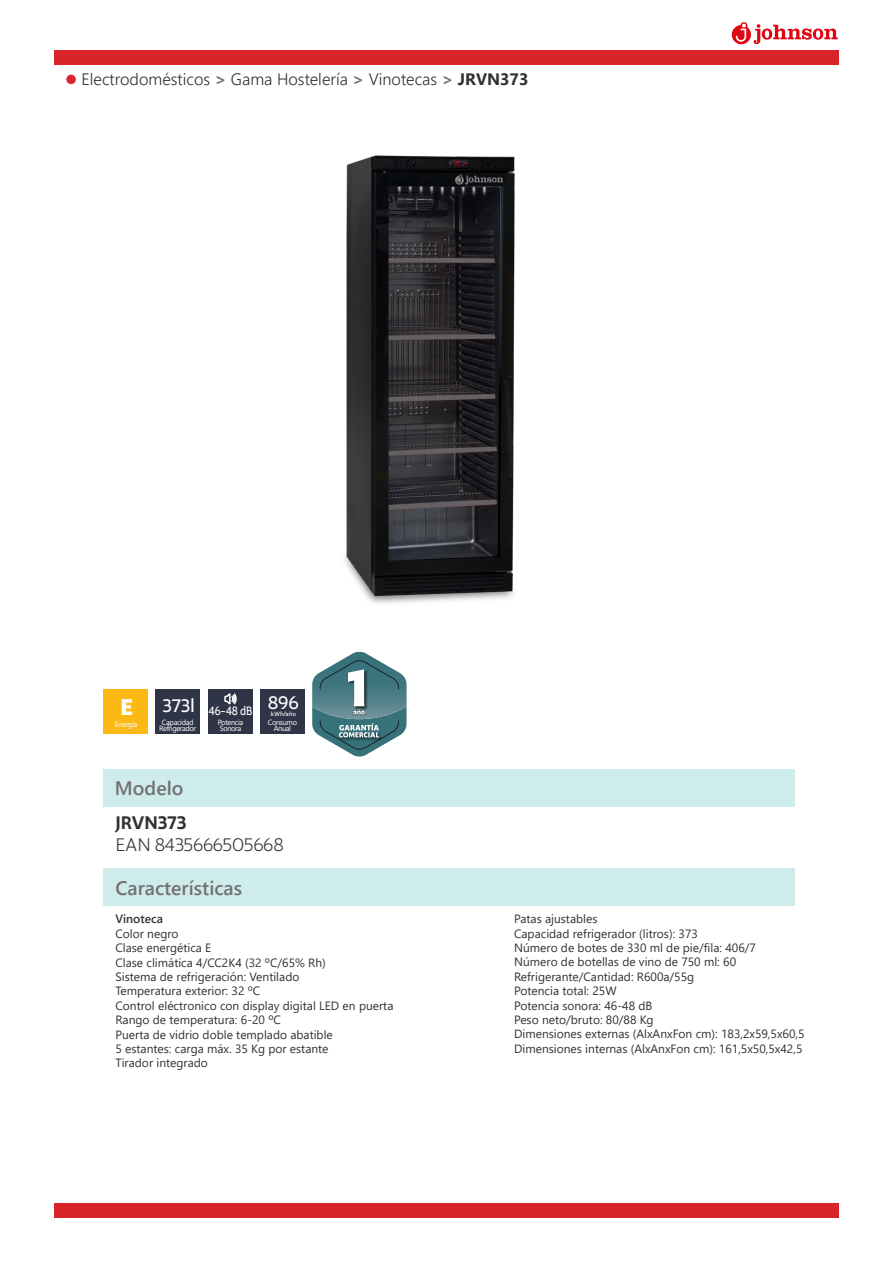
<style>
.page{position:relative;width:893px;height:1263px;background:#fff}
.page>*{position:absolute;margin:0;border:0;box-sizing:border-box;transform-origin:0 0}
.t1{font:800 22.5px "Highgate";color:#fff}
.t2{font:600 19.5px "Segoe UI";color:#727170}
.t3{font:300 18px "Highgate";letter-spacing:-.01em;color:#313131}
.t4{font:700 18px "Highgate";letter-spacing:-.005em;color:#313131}
.t5{font:500 18px "Highgate";letter-spacing:-.01em;color:#fff}
.t6{font:300 16.5px "Segoe UI";color:#313131}
.t7{font:12px "Segoe UI";color:#313131}
.t8{font:600 12px "Segoe UI";color:#313131}
.t9{font:500 12px "Highgate";color:#fff;scale:.86 1}
.t10{font:7.5px "Segoe UI";letter-spacing:-.05em;color:#fff}
.t11{font:500 6px "Highgate";color:#fff}
.s1{font-weight:700;color:#727170}
.s2{font-weight:700}
</style>
<div class="page">
<svg style="left:732px;top:22px;width:106px;height:22px"></svg>
<div style="left:54px;top:51px;width:785px;height:14px;background:#d9252a"></div>
<div style="left:66px;top:75px;width:10px;height:9px;background:#d9262b;border-radius:50%"></div>
<div style="left:104px;top:869px;width:691px;height:37px;background:#cfecec"></div>
<img style="left:344px;top:155px;width:171px;height:449px">
<svg style="left:312px;top:652px;width:95px;height:105px"></svg>
<div style="left:104px;top:770px;width:691px;height:37px;background:#cfecec"></div>
<div style="left:54px;top:1204px;width:784px;height:14px;background:#d9252a"></div>
<div style="left:104px;top:689px;width:44px;height:45px;background:#fdb913"></div>
<div style="left:156px;top:689px;width:44px;height:45px;background:#2f3447"></div>
<div style="left:208px;top:689px;width:45px;height:45px;background:#2f3447"></div>
<div style="left:260px;top:689px;width:44px;height:45px;background:#2f3447"></div>
<svg style="left:224px;top:693px;width:13px;height:12px"></svg>
<p class="t6" style="left:82px;top:64px;width:448px">Electrodomésticos <span class="s1">&gt;</span> Gama Hostelería <span class="s1">&gt;</span> Vinotecas <span class="s1">&gt;</span> <span class="s2">JRVN373</span></p>
<p class="t1" style="left:120px;top:693px;width:14px">E</p>
<p class="t5" style="left:162px;top:694px;width:34px">373l</p>
<p class="t9" style="left:208px;top:703px;width:53px">46-48 dB</p>
<p class="t5" style="left:268px;top:691px;width:33px">896</p>
<p class="t11" style="left:271px;top:710px;width:27px">kWh/año</p>
<p class="t10" style="left:115px;top:717px;width:24px">Energía</p>
<p class="t10" style="left:162px;top:715px;width:33px">Capacidad</p>
<p class="t10" style="left:159px;top:721px;width:39px">Refrigerador</p>
<p class="t10" style="left:218px;top:715px;width:27px">Potencia</p>
<p class="t10" style="left:220px;top:721px;width:23px">Sonora</p>
<p class="t10" style="left:268px;top:715px;width:31px">Consumo</p>
<p class="t10" style="left:274px;top:721px;width:19px">Anual</p>
<p class="t2" style="left:115px;top:770px;width:70px">Modelo</p>
<p class="t4" style="left:115px;top:811px;width:72px">JRVN373</p>
<p class="t3" style="left:115px;top:833px;width:170px">EAN 8435666505668</p>
<p class="t2" style="left:115px;top:869px;width:128px">Características</p>
<p class="t8" style="left:115px;top:908px;width:49px">Vinoteca</p>
<p class="t7" style="left:115px;top:922px;width:65px">Color negro</p>
<p class="t7" style="left:115px;top:937px;width:97px">Clase energética E</p>
<p class="t7" style="left:115px;top:951px;width:212px">Clase climática 4/CC2K4 (32 ºC/65% Rh)</p>
<p class="t7" style="left:115px;top:965px;width:185px">Sistema de refrigeración: Ventilado</p>
<p class="t7" style="left:115px;top:980px;width:146px">Temperatura exterior: 32 ºC</p>
<p class="t7" style="left:115px;top:994px;width:280px">Control eléctronico con display digital LED en puerta</p>
<p class="t7" style="left:115px;top:1009px;width:167px">Rango de temperatura: 6-20 ºC</p>
<p class="t7" style="left:115px;top:1023px;width:219px">Puerta de vidrio doble templado abatible</p>
<p class="t7" style="left:115px;top:1037px;width:215px">5 estantes: carga máx. 35 Kg por estante</p>
<p class="t7" style="left:115px;top:1052px;width:94px">Tirador integrado</p>
<p class="t7" style="left:514px;top:908px;width:85px">Patas ajustables</p>
<p class="t7" style="left:514px;top:922px;width:185px">Capacidad refrigerador (litros): 373</p>
<p class="t7" style="left:514px;top:936px;width:243px">Número de botes de 330 ml de pie/fila: 406/7</p>
<p class="t7" style="left:514px;top:951px;width:224px">Número de botellas de vino de 750 ml: 60</p>
<p class="t7" style="left:514px;top:965px;width:182px">Refrigerante/Cantidad: R600a/55g</p>
<p class="t7" style="left:514px;top:980px;width:104px">Potencia total: 25W</p>
<p class="t7" style="left:514px;top:994px;width:140px">Potencia sonora: 46-48 dB</p>
<p class="t7" style="left:514px;top:1008px;width:141px">Peso neto/bruto: 80/88 Kg</p>
<p class="t7" style="left:514px;top:1023px;width:292px">Dimensiones externas (AlxAnxFon cm): 183,2x59,5x60,5</p>
<p class="t7" style="left:514px;top:1037px;width:290px">Dimensiones internas (AlxAnxFon cm): 161,5x50,5x42,5</p>
</div>
